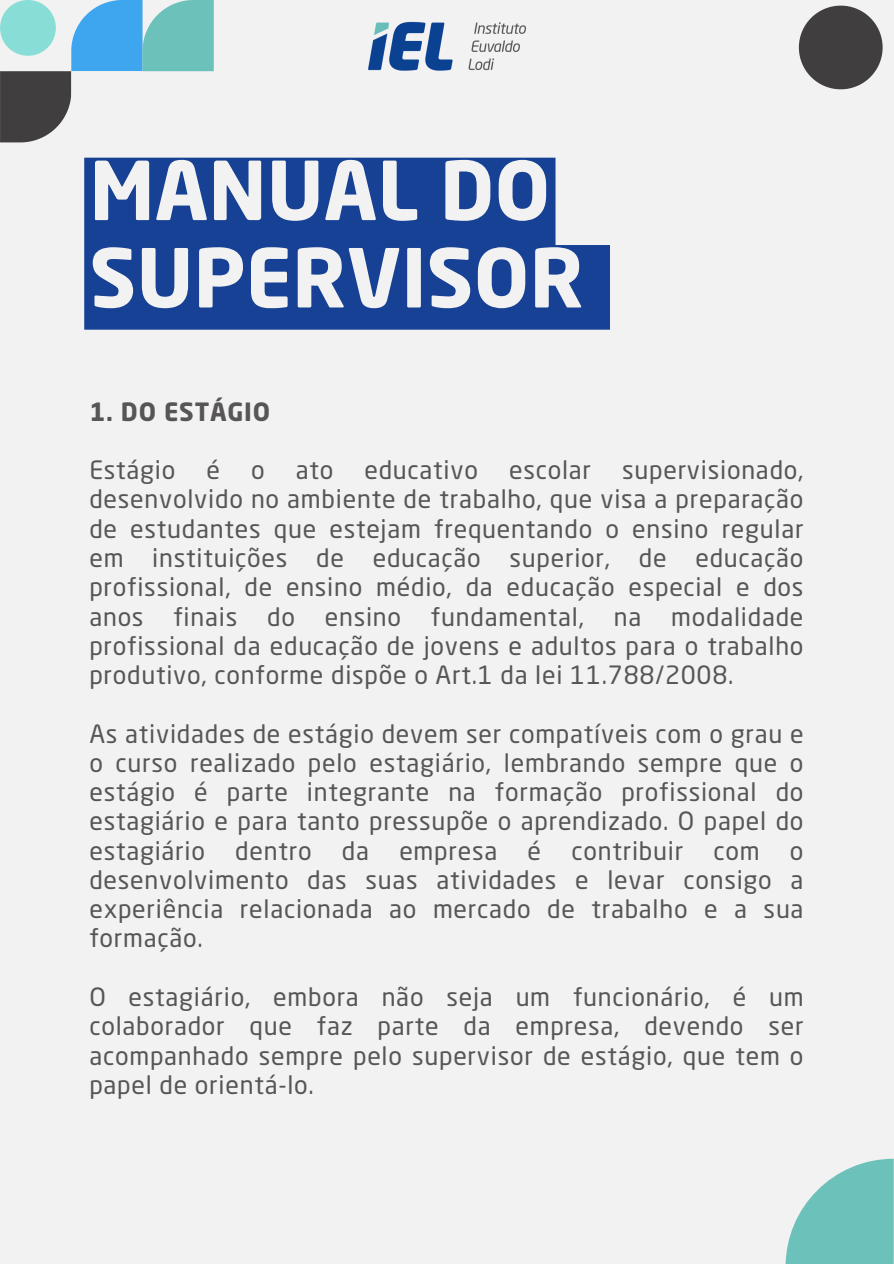
<style>
.page{position:relative;width:894px;height:1264px;background:#fff}
.page>*{position:absolute;margin:0;border:0;box-sizing:border-box;transform-origin:0 0}
.t1{font:700 80.1px/87.3px "Neo Sans Pro";color:#f2f2f2}
.t2{font:24.9px/29.2px "Neo Sans Pro";letter-spacing:.03em;color:#575555;text-align:justify}
.t3{font:700 24.9px "Neo Sans Pro";letter-spacing:.03em;color:#575555}
</style>
<div class="page">
<div style="left:0;top:0;width:893px;height:1263px;background:#f2f2f2"></div>
<svg style="left:798px;top:6px;width:84px;height:83px"></svg>
<div style="left:84px;top:158px;width:526px;height:172px;background:#164194"></div>
<svg style="left:785px;top:1158px;width:109px;height:105px"></svg>
<svg style="left:0;top:0;width:214px;height:142px"></svg>
<img style="left:368px;top:21px;width:159px;height:50px">
<h2 class="t1" style="left:89px;top:155px;width:496px">MANUAL DO<br>SUPERVISOR</h2>
<p class="t3" style="left:89px;top:401px;width:182px">1. DO ESTÁGIO</p>
<p class="t2" style="left:89px;top:458px;width:715px">Estágio é o ato educativo escolar supervisionado, desenvolvido no ambiente de trabalho, que visa a preparação de estudantes que estejam frequentando o ensino regular em instituições de educação superior, de educação profissional, de ensino médio, da educação especial e dos anos finais do ensino fundamental, na modalidade profissional da educação de jovens e adultos para o trabalho produtivo, conforme dispõe o Art.1 da lei 11.788/2008.</p>
<h1 class="t2" style="left:89px;top:721px;width:715px">As atividades de estágio devem ser compatíveis com o grau e o curso realizado pelo estagiário, lembrando sempre que o estágio é parte integrante na formação profissional do estagiário e para tanto pressupõe o aprendizado. O papel do estagiário dentro da empresa é contribuir com o desenvolvimento das suas atividades e levar consigo a experiência relacionada ao mercado de trabalho e a sua formação.</h1>
<p class="t2" style="left:89px;top:984px;width:715px">O estagiário, embora não seja um funcionário, é um colaborador que faz parte da empresa, devendo ser acompanhado sempre pelo supervisor de estágio, que tem o papel de orientá-lo.</p>
</div>
